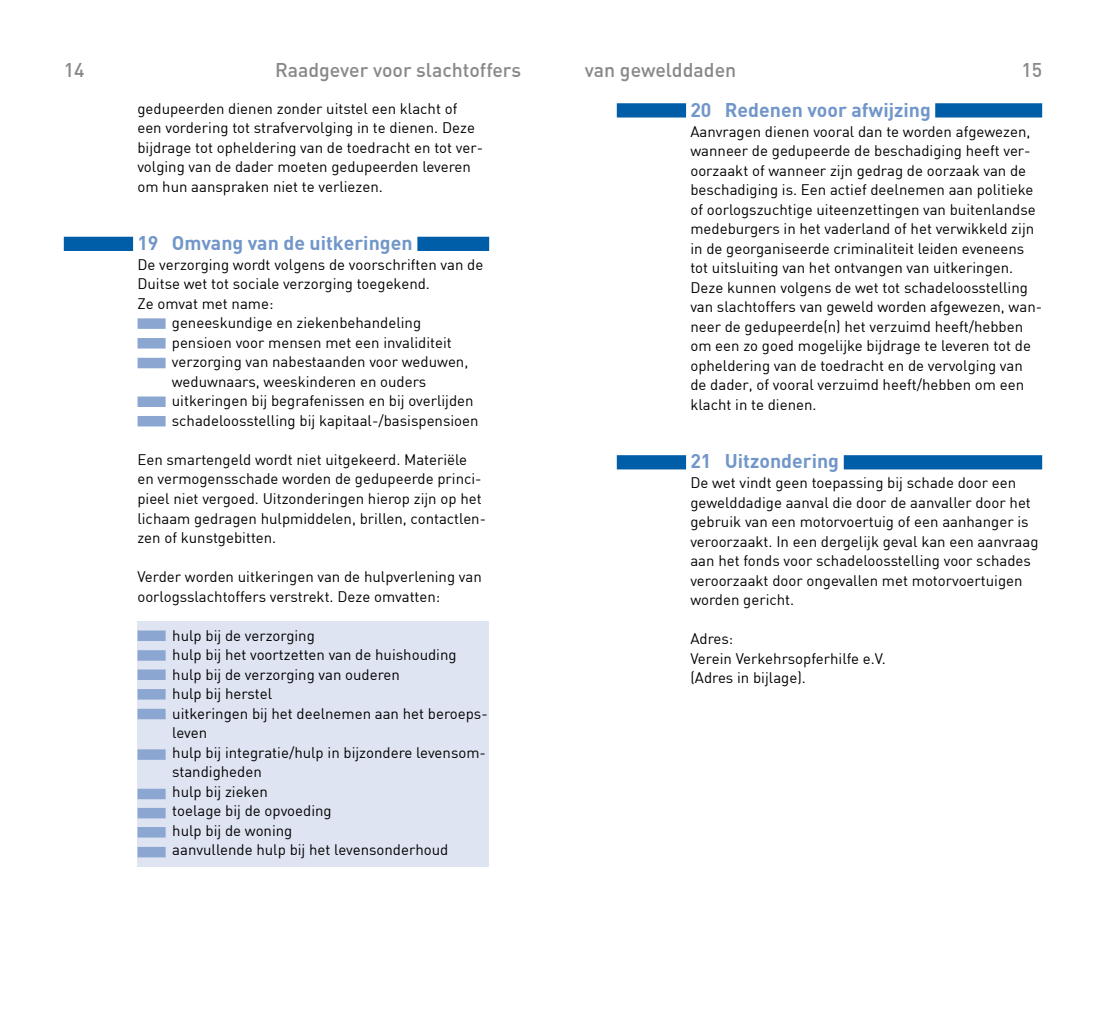
<style>
.page{position:relative;width:1106px;height:1021px;background:#fff}
.page>*{position:absolute;margin:0;border:0;box-sizing:border-box;transform-origin:0 0}
.t1{font:700 19.5px "DIN";color:#7196c9}
.t2{font:500 19.5px "DIN";color:#87888a}
.t3{font:15px/19.5px "DIN";color:#000}
</style>
<div class="page">
<div style="left:137px;top:621px;width:352px;height:245px;background:#dfe4f2"></div>
<div style="left:137px;top:630px;width:29px;height:11px;background:#8ca6d2"></div>
<div style="left:137px;top:650px;width:29px;height:10px;background:#8ca6d2"></div>
<div style="left:137px;top:669px;width:29px;height:11px;background:#8ca6d2"></div>
<div style="left:137px;top:689px;width:29px;height:10px;background:#8ca6d2"></div>
<div style="left:137px;top:708px;width:29px;height:11px;background:#8ca6d2"></div>
<div style="left:137px;top:749px;width:29px;height:10px;background:#8ca6d2"></div>
<div style="left:137px;top:788px;width:29px;height:11px;background:#8ca6d2"></div>
<div style="left:137px;top:807px;width:29px;height:11px;background:#8ca6d2"></div>
<div style="left:137px;top:827px;width:29px;height:10px;background:#8ca6d2"></div>
<div style="left:137px;top:846px;width:29px;height:11px;background:#8ca6d2"></div>
<div style="left:137px;top:338px;width:29px;height:10px;background:#8ca6d2"></div>
<div style="left:417px;top:237px;width:72px;height:14px;background:#005ea8"></div>
<div style="left:64px;top:237px;width:69px;height:14px;background:#005ea8"></div>
<div style="left:137px;top:318px;width:29px;height:11px;background:#8ca6d2"></div>
<div style="left:137px;top:358px;width:29px;height:10px;background:#8ca6d2"></div>
<div style="left:137px;top:396px;width:29px;height:11px;background:#8ca6d2"></div>
<div style="left:137px;top:416px;width:29px;height:10px;background:#8ca6d2"></div>
<div style="left:935px;top:103px;width:107px;height:14px;background:#005ea8"></div>
<div style="left:617px;top:103px;width:69px;height:14px;background:#005ea8"></div>
<div style="left:843px;top:455px;width:199px;height:14px;background:#005ea8"></div>
<div style="left:617px;top:455px;width:69px;height:14px;background:#005ea8"></div>
<h1 class="t2" style="left:64px;top:57px;width:22px">14</h1>
<h1 class="t2" style="left:275px;top:57px;width:247px">Raadgever voor slachtoffers</h1>
<h1 class="t2" style="left:585px;top:57px;width:153px">van gewelddaden</h1>
<h1 class="t2" style="left:1021px;top:57px;width:22px">15</h1>
<p class="t3" style="left:137px;top:98px;width:347px">gedupeerden dienen zonder uitstel een klacht of een vordering tot strafvervolging in te dienen. Deze bijdrage tot opheldering van de toedracht en tot ver&shy;volging van de dader moeten gedupeerden leveren om hun aanspraken niet te verliezen.</p>
<h1 class="t1" style="left:690px;top:97px;width:242px">20 Redenen voor afwijzing</h1>
<p class="t3" style="left:690px;top:121px;width:353px">Aanvragen dienen vooral dan te worden afgewezen, wanneer de gedupeerde de beschadiging heeft ver&shy;oorzaakt of wanneer zijn gedrag de oorzaak van de beschadiging is. Een actief deelnemen aan politieke of oorlogszuchtige uiteenzettingen van buitenlandse medeburgers in het vaderland of het verwikkeld zijn in de georganiseerde criminaliteit leiden eveneens tot uitsluiting van het ontvangen van uitkeringen.<br>Deze kunnen volgens de wet tot schadeloosstelling van slachtoffers van geweld worden afgewezen, wan&shy;neer de gedupeerde(n) het verzuimd heeft/hebben om een zo goed mogelijke bijdrage te leveren tot de opheldering van de toedracht en de vervolging van de dader, of vooral verzuimd heeft/hebben om een klacht in te dienen.</p>
<h1 class="t1" style="left:137px;top:230px;width:277px">19 Omvang van de uitkeringen</h1>
<p class="t3" style="left:137px;top:254px;width:347px">De verzorging wordt volgens de voorschriften van de</p>
<p class="t3" style="left:137px;top:274px;width:291px">Duitse wet tot sociale verzorging toegekend.</p>
<p class="t3" style="left:137px;top:293px;width:138px">Ze omvat met name:</p>
<p class="t3" style="left:172px;top:313px;width:251px">geneeskundige en ziekenbehandeling</p>
<p class="t3" style="left:172px;top:332px;width:281px">pensioen voor mensen met een invaliditeit</p>
<p class="t3" style="left:172px;top:352px;width:298px">verzorging van nabestaanden voor weduwen,</p>
<p class="t3" style="left:172px;top:371px;width:256px">weduwnaars, weeskinderen en ouders</p>
<p class="t3" style="left:172px;top:391px;width:303px">uitkeringen bij begrafenissen en bij overlijden</p>
<p class="t3" style="left:172px;top:410px;width:308px">schadeloosstelling bij kapitaal-/basispensioen</p>
<p class="t3" style="left:137px;top:449px;width:350px">Een smartengeld wordt niet uitgekeerd. Materiële en vermogensschade worden de gedupeerde princi&shy;pieel niet vergoed. Uitzonderingen hierop zijn op het lichaam gedragen hulpmiddelen, brillen, contactlen&shy;zen of kunstgebitten.</p>
<p class="t3" style="left:137px;top:566px;width:346px">Verder worden uitkeringen van de hulpverlening van oorlogsslachtoffers verstrekt. Deze omvatten:</p>
<p class="t3" style="left:172px;top:625px;width:317px">hulp bij de verzorging<br>hulp bij het voortzetten van de huishouding hulp bij de verzorging van ouderen<br>hulp bij herstel<br>uitkeringen bij het deelnemen aan het beroeps&shy;leven<br>hulp bij integratie/hulp in bijzondere levensom&shy;standigheden<br>hulp bij zieken<br>toelage bij de opvoeding<br>hulp bij de woning<br>aanvullende hulp bij het levensonderhoud</p>
<h1 class="t1" style="left:690px;top:448px;width:150px">21 Uitzondering</h1>
<p class="t3" style="left:690px;top:472px;width:350px">De wet vindt geen toepassing bij schade door een gewelddadige aanval die door de aanvaller door het gebruik van een motorvoertuig of een aanhanger is veroorzaakt. In een dergelijk geval kan een aanvraag aan het fonds voor schadeloosstelling voor schades veroorzaakt door ongevallen met motorvoertuigen worden gericht.</p>
<p class="t3" style="left:690px;top:628px;width:194px">Adres:<br>Verein Verkehrsopferhilfe e.V. (Adres in bijlage).</p>
</div>
